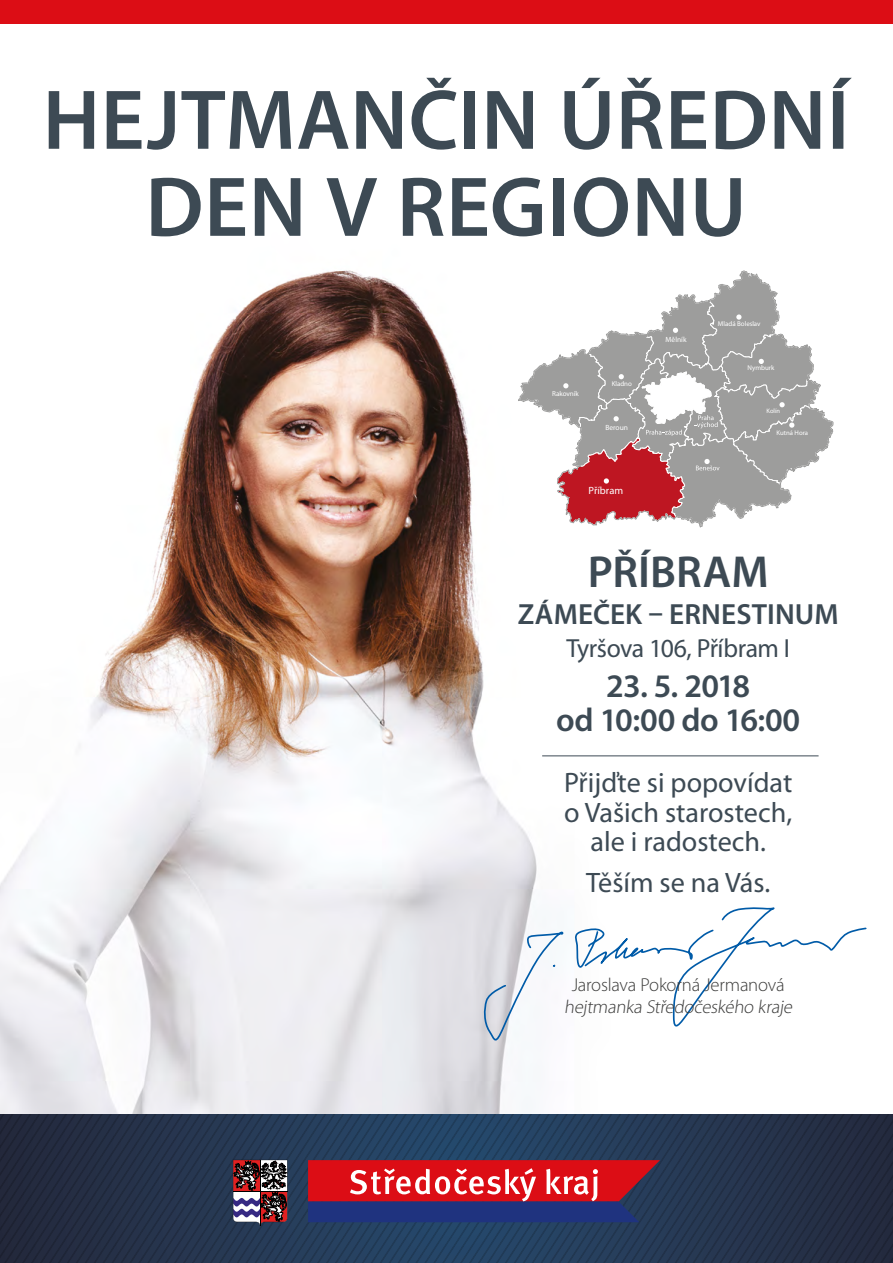
<style>
.page{position:relative;width:893px;height:1263px;background:#fff}
.page>*{position:absolute;margin:0;border:0;box-sizing:border-box;transform-origin:0 0}
.t1{font:600 85.5px/87px "Myriad Pro";letter-spacing:.005em;color:#3d4a54;text-align:center}
.t2{font:600 45px "Myriad Pro";letter-spacing:.005em;color:#3d4a54}
.t3{font:600 33px/34.5px "Myriad Pro";letter-spacing:-.025em;color:#3d4a54;text-align:center}
.t4{font:600 29.25px "Myriad Pro";letter-spacing:.005em;color:#3d4a54}
.t5{font:28.2px/29.5px "Myriad Pro";color:#3d4a54;text-align:center}
.t6{font:26.25px "Myriad Pro";letter-spacing:-.015em;color:#3d4a54}
.t7{font:300 18.75px/22.5px "Myriad Pro";letter-spacing:-.015em;color:#3c3c3b;text-align:center}
.t8{font:10.5px "Myriad Pro";color:#fff}
.t9{font:7.5px "Myriad Pro";color:#fff}
.t10{font:7.2px "Myriad Pro";color:#fff}
.t11{font:6.9px "Myriad Pro";color:#fff}
.t12{font:6.75px "Myriad Pro";color:#fff}
.t13{font:6.45px "Myriad Pro";letter-spacing:-.005em;color:#fff}
</style>
<div class="page">
<img style="left:0;top:270px;width:819px;height:844px">
<svg style="left:482px;top:905px;width:385px;height:142px"></svg>
<div style="left:0;top:0;width:893px;height:23px;background:#dc0d15"></div>
<svg style="left:308px;top:1114px;width:585px;height:149px;background:#413652"></svg>
<svg style="left:0;top:1114px;width:297px;height:149px;background:#2b344a"></svg>
<hr style="left:260px;top:1160px;width:1px;height:66px;background:#000">
<hr style="left:233px;top:1191px;width:54px;height:1px;background:#000">
<hr style="left:542px;top:755px;width:277px;height:1px;background:#3d4a54">
<svg style="left:518px;top:422px;width:316px;height:116px"></svg>
<svg style="left:518px;top:270px;width:315px;height:258px"></svg>
<h1 class="t1" style="left:43px;top:74px;width:808px">HEJTMANČIN ÚŘEDNÍ<br>DEN V REGIONU</h1>
<p class="t10" style="left:552px;top:389px;width:28px">Rakovník</p>
<p class="t11" style="left:612px;top:379px;width:22px">Kladno</p>
<p class="t9" style="left:605px;top:423px;width:24px">Beroun</p>
<p class="t8" style="left:589px;top:484px;width:36px">Příbram</p>
<p class="t9" style="left:665px;top:335px;width:23px">Mělník</p>
<p class="t11" style="left:718px;top:320px;width:44px">Mladá Boleslav</p>
<p class="t11" style="left:747px;top:364px;width:28px">Nymburk</p>
<p class="t13" style="left:767px;top:407px;width:15px">Kolín</p>
<p class="t12" style="left:777px;top:428px;width:33px">Kutná Hora</p>
<h2 class="t2" style="left:588px;top:544px;width:182px">PŘÍBRAM</h2>
<p class="t4" style="left:518px;top:596px;width:322px">ZÁMEČEK – ERNESTINUM</p>
<p class="t6" style="left:566px;top:632px;width:225px">Tyršova 106, Příbram I</p>
<p class="t3" style="left:556px;top:668px;width:246px">23. 5. 2018<br>od 10:00 do 16:00</p>
<p class="t5" style="left:564px;top:767px;width:230px">Přijďte si popovídat o Vašich starostech, ale i radostech.</p>
<p class="t5" style="left:586px;top:867px;width:185px">Těším se na Vás.</p>
<p class="t7" style="left:564px;top:973px;width:233px">Jaroslava Pokorná Jermanová hejtmanka Středočeského kraje</p>
</div>
